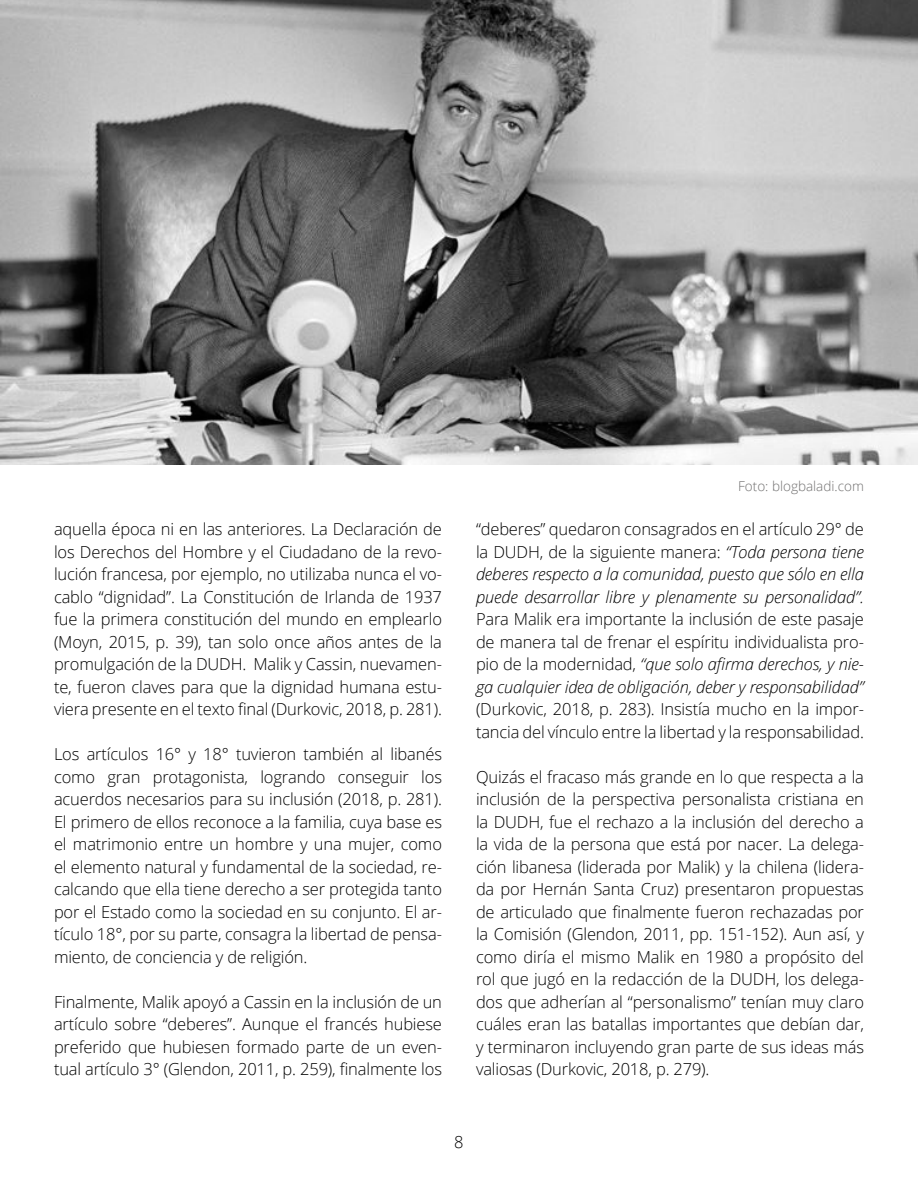
<style>
.page{position:relative;width:918px;height:1188px;background:#fff}
.page>*{position:absolute;margin:0;border:0;box-sizing:border-box;transform-origin:0 0}
.t1{font:300 16.5px/22.5px "Open Sans";letter-spacing:-.01em;color:#000;text-align:justify}
.t2{font:italic 300 16.5px/22.5px "Open Sans";letter-spacing:-.01em;color:#000;text-align:justify}
.t3{font:300 13.5px "Open Sans";color:#706f6f}
.s1{font-style:normal}
.s2{font-style:italic}
</style>
<div class="page">
<img style="left:0;top:0;width:918px;height:464px">
<p class="t1" style="left:54px;top:518px;width:390px">aquella época ni en las anteriores. La Declaración de los Derechos del Hombre y el Ciudadano de la revo&shy;lución francesa, por ejemplo, no utilizaba nunca el vo&shy;cablo “dignidad”. La Constitución de Irlanda de 1937 fue la primera constitución del mundo en emplearlo (Moyn, 2015, p. 39), tan solo once años antes de la promulgación de la DUDH. Malik y Cassin, nuevamen&shy;te, fueron claves para que la dignidad humana estu&shy;viera presente en el texto final (Durkovic, 2018, p. 281).</p>
<p class="t1" style="left:54px;top:743px;width:390px">Los artículos 16° y 18° tuvieron también al libanés como gran protagonista, logrando conseguir los acuerdos necesarios para su inclusión (2018, p. 281).<br>El primero de ellos reconoce a la familia, cuya base es el matrimonio entre un hombre y una mujer, como el elemento natural y fundamental de la sociedad, re&shy;calcando que ella tiene derecho a ser protegida tanto por el Estado como la sociedad en su conjunto. El ar&shy;tículo 18°, por su parte, consagra la libertad de pensa&shy;miento, de conciencia y de religión.</p>
<p class="t1" style="left:54px;top:990px;width:390px">Finalmente, Malik apoyó a Cassin en la inclusión de un artículo sobre “deberes”. Aunque el francés hubiese preferido que hubiesen formado parte de un even&shy;tual artículo 3° (Glendon, 2011, p. 259), finalmente los</p>
<p class="t3" style="left:738px;top:477px;width:127px">Foto: blogbaladi.com</p>
<p class="t2" style="left:476px;top:517px;width:390px"><span class="s1">“deberes” quedaron consagrados en el artículo 29° de la DUDH, de la siguiente manera:</span> “Toda persona tiene deberes respecto a la comunidad, puesto que sólo en ella puede desarrollar libre y plenamente su personalidad”.</p>
<p class="t1" style="left:476px;top:608px;width:390px">Para Malik era importante la inclusión de este pasaje de manera tal de frenar el espíritu individualista pro&shy;pio de la modernidad, <span class="s2">“que solo afirma derechos, y nie&shy;ga cualquier idea de obligación, deber y responsabilidad”</span></p>
<p class="t1" style="left:476px;top:698px;width:390px">(Durkovic, 2018, p. 283). Insistía mucho en la impor&shy;tancia del vínculo entre la libertad y la responsabilidad.</p>
<p class="t1" style="left:476px;top:765px;width:390px">Quizás el fracaso más grande en lo que respecta a la inclusión de la perspectiva personalista cristiana en la DUDH, fue el rechazo a la inclusión del derecho a la vida de la persona que está por nacer. La delega&shy;ción libanesa (liderada por Malik) y la chilena (lidera&shy;da por Hernán Santa Cruz) presentaron propuestas de articulado que finalmente fueron rechazadas por la Comisión (Glendon, 2011, pp. 151-152). Aun así, y como diría el mismo Malik en 1980 a propósito del rol que jugó en la redacción de la DUDH, los delega&shy;dos que adherían al “personalismo” tenían muy claro cuáles eran las batallas importantes que debían dar, y terminaron incluyendo gran parte de sus ideas más valiosas (Durkovic, 2018, p. 279).</p>
<p class="t1" style="left:454px;top:1130px;width:11px">8</p>
</div>
